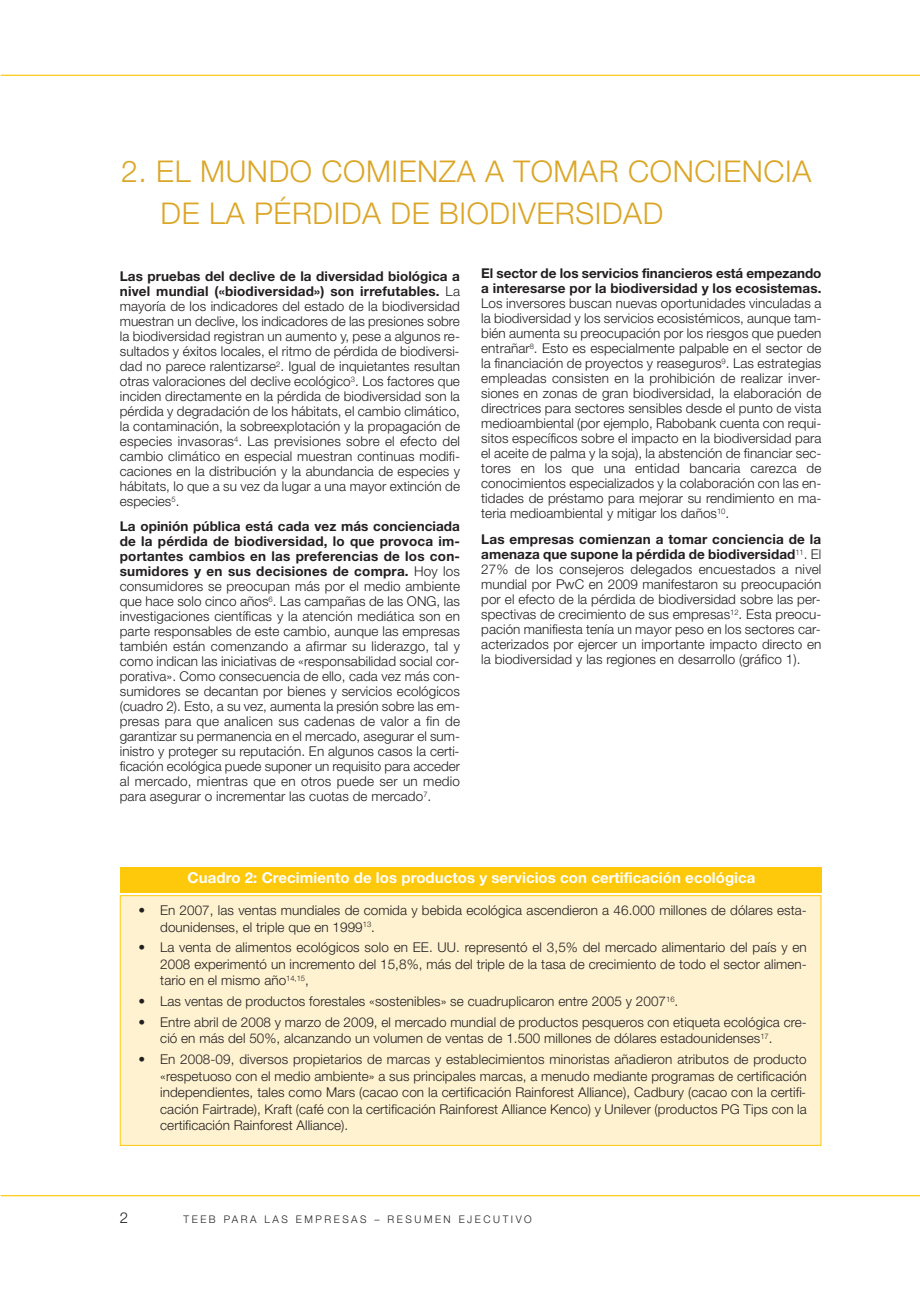
<style>
.page{position:relative;width:920px;height:1290px;background:#fff}
.page>*{position:absolute;margin:0;border:0;box-sizing:border-box;transform-origin:0 0}
.t1{font:300 30px/42px "Helvetica Neue";letter-spacing:.02em;color:#dba626}
.t2{font:700 15px "Helvetica Neue";letter-spacing:.005em;color:#fff}
.t3{font:300 15px "Helvetica Neue";color:#231f20}
.t4{font:300 13.5px/15px "Helvetica Neue";letter-spacing:.005em;color:#231f20;text-align:justify}
.t5{font:700 13.5px/15px "Helvetica Neue";letter-spacing:-.005em;color:#231f20}
.t6{font:300 10.5px "Helvetica Neue";letter-spacing:.25em;color:#231f20}
.s1{font-weight:700}
</style>
<div class="page">
<hr style="left:1px;top:75px;width:919px;height:1px;background:#fec80b">
<hr style="left:1px;top:1195px;width:919px;height:1px;background:#fec80b">
<div style="left:121px;top:896px;width:699px;height:249px;background:#fef2d1"></div>
<div style="left:120px;top:895px;width:701px;height:251px;border:1px solid #fec80b"></div>
<div style="left:120px;top:867px;width:701px;height:25px;background:#fec80b"></div>
<h1 class="t1" style="left:161px;top:153px;width:652px;text-indent:-39px">2. EL MUNDO COMIENZA A TOMAR CONCIENCIA<br>DE LA PÉRDIDA DE BIODIVERSIDAD</h1>
<p class="t4" style="left:120px;top:270px;width:342px"><span class="s1">Las pruebas del declive de la diversidad biológica a nivel mundial («biodiversidad») son irrefutables.</span> La mayoría de los indicadores del estado de la biodiversidad muestran un declive, los indicadores de las presiones sobre la biodiversidad registran un aumento y, pese a algunos re&shy;sultados y éxitos locales, el ritmo de pérdida de biodiversi&shy;dad no parece ralentizarse<sup>2</sup>. Igual de inquietantes resultan otras valoraciones del declive ecológico<sup>3</sup>. Los factores que inciden directamente en la pérdida de biodiversidad son la pérdida y degradación de los hábitats, el cambio climático, la contaminación, la sobreexplotación y la propagación de especies invasoras<sup>4</sup>. Las previsiones sobre el efecto del cambio climático en especial muestran continuas modifi&shy;caciones en la distribución y la abundancia de especies y hábitats, lo que a su vez da lugar a una mayor extinción de especies<sup>5</sup>.</p>
<p class="t4" style="left:120px;top:520px;width:342px"><span class="s1">La opinión pública está cada vez más concienciada de la pérdida de biodiversidad, lo que provoca im&shy;portantes cambios en las preferencias de los con&shy;sumidores y en sus decisiones de compra.</span> Hoy los consumidores se preocupan más por el medio ambiente que hace solo cinco años<sup>6</sup>. Las campañas de las ONG, las investigaciones científicas y la atención mediática son en parte responsables de este cambio, aunque las empresas también están comenzando a afirmar su liderazgo, tal y como indican las iniciativas de «responsabilidad social cor&shy;porativa». Como consecuencia de ello, cada vez más con&shy;sumidores se decantan por bienes y servicios ecológicos (cuadro 2). Esto, a su vez, aumenta la presión sobre las em&shy;presas para que analicen sus cadenas de valor a fin de garantizar su permanencia en el mercado, asegurar el sum&shy;inistro y proteger su reputación. En algunos casos la certi&shy;ficación ecológica puede suponer un requisito para acceder al mercado, mientras que en otros puede ser un medio para asegurar o incrementar las cuotas de mercado<sup>7</sup>.</p>
<p class="t5" style="left:481px;top:267px;width:342px">El sector de los servicios financieros está empezando a interesarse por la biodiversidad y los ecosistemas.</p>
<p class="t4" style="left:481px;top:297px;width:342px">Los inversores buscan nuevas oportunidades vinculadas a la biodiversidad y los servicios ecosistémicos, aunque tam&shy;bién aumenta su preocupación por los riesgos que pueden entrañar<sup>8</sup>. Esto es especialmente palpable en el sector de la financiación de proyectos y reaseguros<sup>9</sup>. Las estrategias empleadas consisten en la prohibición de realizar inver&shy;siones en zonas de gran biodiversidad, la elaboración de directrices para sectores sensibles desde el punto de vista medioambiental (por ejemplo, Rabobank cuenta con requi&shy;sitos específicos sobre el impacto en la biodiversidad para el aceite de palma y la soja), la abstención de financiar sec&shy;tores en los que una entidad bancaria carezca de conocimientos especializados y la colaboración con las en&shy;tidades de préstamo para mejorar su rendimiento en ma&shy;teria medioambiental y mitigar los daños<sup>10</sup>.</p>
<p class="t4" style="left:481px;top:533px;width:342px"><span class="s1">Las empresas comienzan a tomar conciencia de la amenaza que supone la pérdida de biodiversidad</span><sup>11</sup>. El 27% de los consejeros delegados encuestados a nivel mundial por PwC en 2009 manifestaron su preocupación por el efecto de la pérdida de biodiversidad sobre las per&shy;spectivas de crecimiento de sus empresas<sup>12</sup>. Esta preocu&shy;pación manifiesta tenía un mayor peso en los sectores car&shy;acterizados por ejercer un importante impacto directo en la biodiversidad y las regiones en desarrollo (gráfico 1).</p>
<p class="t2" style="left:188px;top:872px;width:569px">Cuadro 2: Crecimiento de los productos y servicios con certificación ecológica</p>
<p class="t4" style="left:160px;top:903px;width:648px;line-height:16.5px;text-indent:-22px">• En 2007, las ventas mundiales de comida y bebida ecológica ascendieron a 46.000 millones de dólares esta&shy;dounidenses, el triple que en 1999<sup>13</sup>.</p>
<p class="t4" style="left:160px;top:940px;width:648px;line-height:16.5px;text-indent:-22px">• La venta de alimentos ecológicos solo en EE. UU. representó el 3,5% del mercado alimentario del país y en 2008 experimentó un incremento del 15,8%, más del triple de la tasa de crecimiento de todo el sector alimen&shy;tario en el mismo año<sup>14,15</sup>,</p>
<p class="t4" style="left:138px;top:995px;width:541px">• Las ventas de productos forestales «sostenibles» se cuadruplicaron entre 2005 y 2007<sup>16</sup>.</p>
<p class="t4" style="left:160px;top:1015px;width:648px;line-height:16.5px;text-indent:-22px">• Entre abril de 2008 y marzo de 2009, el mercado mundial de productos pesqueros con etiqueta ecológica cre&shy;ció en más del 50%, alcanzando un volumen de ventas de 1.500 millones de dólares estadounidenses<sup>17</sup>.</p>
<p class="t4" style="left:160px;top:1052px;width:648px;line-height:16.5px;text-indent:-22px">• En 2008-09, diversos propietarios de marcas y establecimientos minoristas añadieron atributos de producto «respetuoso con el medio ambiente» a sus principales marcas, a menudo mediante programas de certificación independientes, tales como Mars (cacao con la certificación Rainforest Alliance), Cadbury (cacao con la certifi&shy;cación Fairtrade), Kraft (café con la certificación Rainforest Alliance Kenco) y Unilever (productos PG Tips con la certificación Rainforest Alliance).</p>
<p class="t3" style="left:120px;top:1213px;width:10px">2</p>
<p class="t6" style="left:184px;top:1216px;width:350px">TEEB PARA LAS EMPRESAS – RESUMEN EJECUTIVO</p>
</div>
